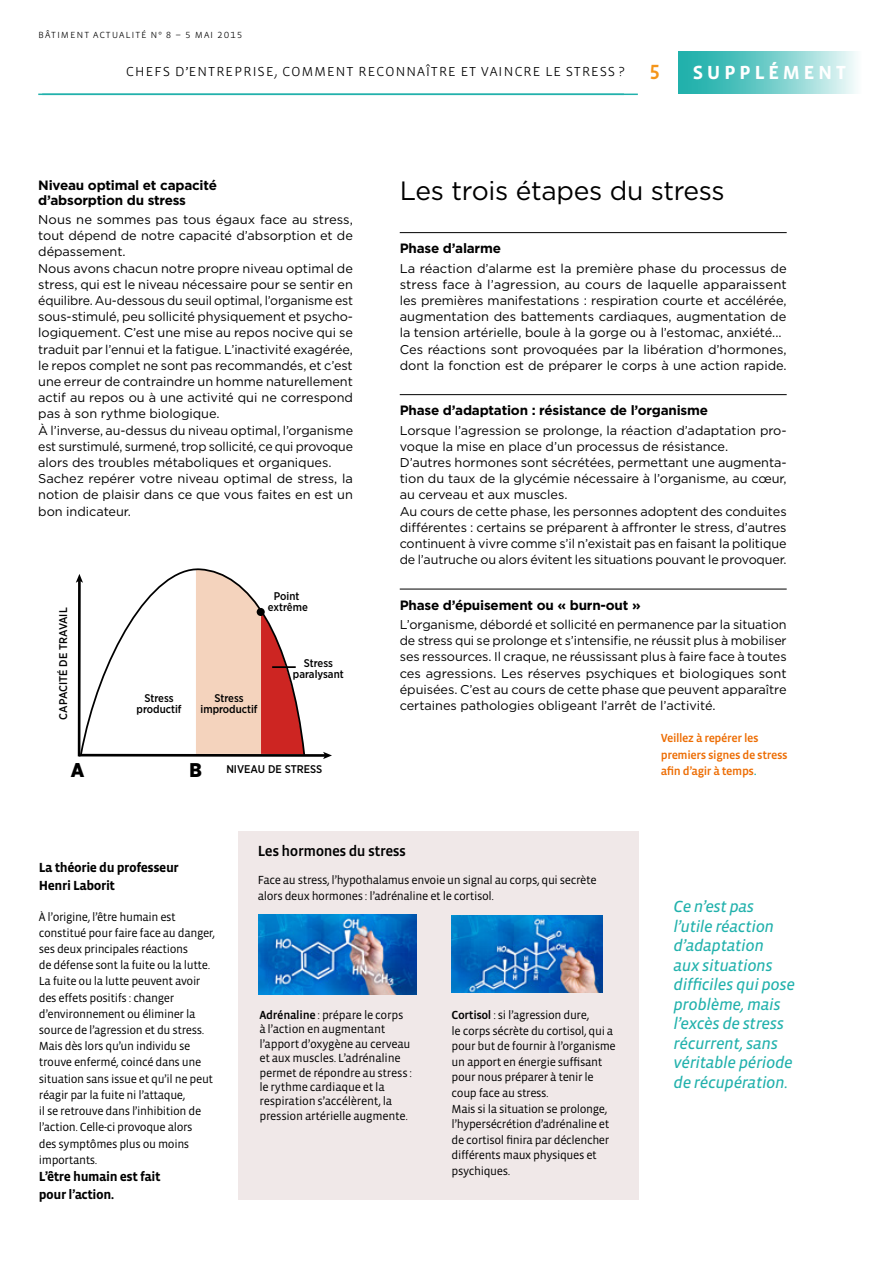
<style>
.page{position:relative;width:893px;height:1263px;background:#fff}
.page>*{position:absolute;margin:0;border:0;box-sizing:border-box;transform-origin:0 0}
.t1{font:26.4px "Gotham";letter-spacing:-.01em;color:#000}
.t2{font:500 24px "Vista Sans OT";letter-spacing:.12em;color:#fff}
.t3{font:900 19.8px "Gotham Narrow";color:#000}
.t4{font:italic 16.5px/19.5px "Vista Sans OT";letter-spacing:-.025em;color:#21b1ac}
.t5{font:300 16.5px "Vista Sans OT";letter-spacing:.04em;color:#000}
.t6{font:500 15px "Vista Sans OT";letter-spacing:-.03em;color:#000}
.t7{font:700 13.5px/15px "Gotham";letter-spacing:-.015em;color:#000}
.t8{font:700 13.5px/17.5px "Vista Sans OT";letter-spacing:-.03em;color:#000}
.t9{font:12.75px/16.2px "Gotham";letter-spacing:-.005em;color:#000}
.t10{font:12px/16.2px "Vista Sans OT";letter-spacing:-.03em;color:#000}
.t11{font:500 12px/16.2px "Vista Sans OT";letter-spacing:-.03em;color:#ed6d04}
.t12{font:300 11.25px "Vista Sans OT";letter-spacing:.075em;color:#000}
.t13{font:500 11.1px/11.1px "Gotham Narrow";color:#000;text-align:center}
.s1{font-weight:500;font-size:21px;color:#f4951a}
.s2{color:#21b1ac}
.s3{font-weight:500}
</style>
<div class="page">
<div style="left:239px;top:831px;width:400px;height:369px;background:#f0e8e8"></div>
<svg style="left:678px;top:51px;width:178px;height:43px;background:#76cecb"></svg>
<hr style="left:38px;top:94px;width:600px;height:1px;background:#21b1ac">
<hr style="left:400px;top:232px;width:387px;height:1px;background:#000">
<hr style="left:400px;top:394px;width:387px;height:1px;background:#000">
<hr style="left:400px;top:589px;width:387px;height:1px;background:#000">
<hr style="left:79px;top:754px;width:247px;height:3px;background:#000">
<svg style="left:323px;top:752px;width:9px;height:7px"></svg>
<svg style="left:76px;top:568px;width:230px;height:189px"></svg>
<div style="left:257px;top:608px;width:8px;height:8px;background:#000;border-radius:50%"></div>
<hr style="left:272px;top:666px;width:24px;height:2px;background:#000">
<img style="left:259px;top:914px;width:158px;height:81px">
<img style="left:451px;top:916px;width:152px;height:77px">
<p class="t12" style="left:38px;top:28px;width:206px">Bâtiment Actualité n° 8 – 5 mai 2015</p>
<p class="t5" style="left:126px;top:62px;width:211px">chefs d’entreprise, COMMENT</p>
<p class="t5" style="left:358px;top:62px;width:82px">RECONNAîTRE</p>
<p class="t5" style="left:461px;top:62px;width:47px">ET VAINCRE</p>
<p class="t5" style="left:545px;top:62px;width:116px">LE Stress ? <span class="s1">5</span></p>
<h2 class="t2" style="left:692px;top:58px;width:155px">supplément</h2>
<p class="t7" style="left:38px;top:178px;width:180px">Niveau optimal et capacité d’absorption du stress</p>
<p class="t9" style="left:38px;top:211px;width:316px">Nous ne sommes pas tous égaux face au stress, tout dépend de notre capacité d’absorption et de dépassement.<br>Nous avons chacun notre propre niveau optimal de stress, qui est le niveau nécessaire pour se sentir en équilibre. Au-dessous du seuil optimal, l’organisme est sous-stimulé, peu sollicité physiquement et psycho&shy;logiquement. C’est une mise au repos nocive qui se traduit par l’ennui et la fatigue. L’inactivité exagérée, le repos complet ne sont pas recommandés, et c’est une erreur de contraindre un homme naturellement actif au repos ou à une activité qui ne correspond pas à son rythme biologique.<br>À l’inverse, au-dessus du niveau optimal, l’organisme est surstimulé, surmené, trop sollicité, ce qui provoque alors des troubles métaboliques et organiques.<br>Sachez repérer votre niveau optimal de stress, la notion de plaisir dans ce que vous faites en est un bon indicateur.</p>
<p class="t13" style="left:57px;top:719px;width:113px;rotate:-90deg">CAPACITÉ DE TRAVAIL</p>
<p class="t13" style="left:137px;top:692px;width:46px">Stress productif</p>
<p class="t13" style="left:268px;top:590px;width:42px">Point extrême</p>
<p class="t13" style="left:201px;top:692px;width:59px">Stress improductif</p>
<p class="t13" style="left:293px;top:657px;width:52px">Stress paralysant</p>
<h3 class="t3" style="left:71px;top:756px;width:15px">A</h3>
<h3 class="t3" style="left:189px;top:756px;width:14px">B</h3>
<p class="t13" style="left:226px;top:763px;width:97px">NIVEAU DE STRESS</p>
<h1 class="t1" style="left:400px;top:174px;width:327px">Les trois étapes du stress</h1>
<p class="t7" style="left:400px;top:241px;width:103px">Phase d’alarme</p>
<p class="t9" style="left:400px;top:260px;width:389px">La réaction d’alarme est la première phase du processus de stress face à l’agression, au cours de laquelle apparaissent les premières manifestations : respiration courte et accélérée, augmentation des battements cardiaques, augmentation de la tension artérielle, boule à la gorge ou à l’estomac, anxiété...<br>Ces réactions sont provoquées par la libération d’hormones, dont la fonction est de préparer le corps à une action rapide.</p>
<p class="t7" style="left:400px;top:403px;width:310px">Phase d’adaptation : résistance de l’organisme</p>
<p class="t9" style="left:400px;top:422px;width:388px">Lorsque l’agression se prolonge, la réaction d’adaptation pro&shy;voque la mise en place d’un processus de résistance.<br>D’autres hormones sont sécrétées, permettant une augmenta&shy;tion du taux de la glycémie nécessaire à l’organisme, au cœur, au cerveau et aux muscles.<br>Au cours de cette phase, les personnes adoptent des conduites différentes : certains se préparent à affronter le stress, d’autres continuent à vivre comme s’il n’existait pas en faisant la politique de l’autruche ou alors évitent les situations pouvant le provoquer.</p>
<p class="t7" style="left:400px;top:597px;width:242px">Phase d’épuisement ou « burn-out »</p>
<p class="t9" style="left:400px;top:616px;width:389px;text-align:justify">L’organisme, débordé et sollicité en permanence par la situation de stress qui se prolonge et s’intensifie, ne réussit plus à mobiliser ses ressources. Il craque, ne réussissant plus à faire face à toutes ces agressions. Les réserves psychiques et biologiques sont épuisées. C’est au cours de cette phase que peuvent apparaître certaines pathologies obligeant l’arrêt de l’activité.</p>
<p class="t11" style="left:661px;top:730px;width:128px">Veillez à repérer les premiers signes de stress afin d’agir à temps<span class="s2">.</span></p>
<p class="t8" style="left:39px;top:859px;width:141px">La théorie du professeur<br>Henri Laborit</p>
<p class="t10" style="left:39px;top:909px;width:178px">À l’origine, l’être humain est constitué pour faire face au danger, ses deux principales réactions<br>de défense sont la fuite ou la lutte.<br>La fuite ou la lutte peuvent avoir des effets positifs : changer d’environnement ou éliminer la source de l’agression et du stress.<br>Mais dès lors qu’un individu se trouve enfermé, coincé dans une situation sans issue et qu’il ne peut réagir par la fuite ni l’attaque,<br>il se retrouve dans l’inhibition de l’action. Celle-ci provoque alors<br>des symptômes plus ou moins importants.</p>
<p class="t8" style="left:39px;top:1168px;width:123px">L’être humain est fait pour l’action.</p>
<p class="t6" style="left:258px;top:843px;width:150px">Les hormones du stress</p>
<p class="t10" style="left:258px;top:873px;width:340px;line-height:15.6px">Face au stress, l’hypothalamus envoie un signal au corps, qui secrète alors deux hormones : l’adrénaline et le cortisol.</p>
<p class="t10" style="left:259px;top:1008px;width:154px;line-height:14.4px"><span class="s3">Adrénaline</span> : prépare le corps à l’action en augmentant l’apport d’oxygène au cerveau et aux muscles. L’adrénaline permet de répondre au stress : le rythme cardiaque et la respiration s’accélèrent, la pression artérielle augmente.</p>
<p class="t10" style="left:452px;top:1007px;width:166px;line-height:15.6px"><span class="s3">Cortisol</span> : si l’agression dure,<br>le corps sécrète du cortisol, qui a pour but de fournir à l’organisme un apport en énergie suffisant pour nous préparer à tenir le coup face au stress.<br>Mais si la situation se prolonge, l’hypersécrétion d’adrénaline et de cortisol finira par déclencher différents maux physiques et psychiques.</p>
<p class="t4" style="left:674px;top:897px;width:123px">Ce n’est pas l’utile réaction d’adaptation<br>aux situations difficiles qui pose problème, mais l’excès de stress récurrent, sans véritable période de récupération.</p>
</div>
